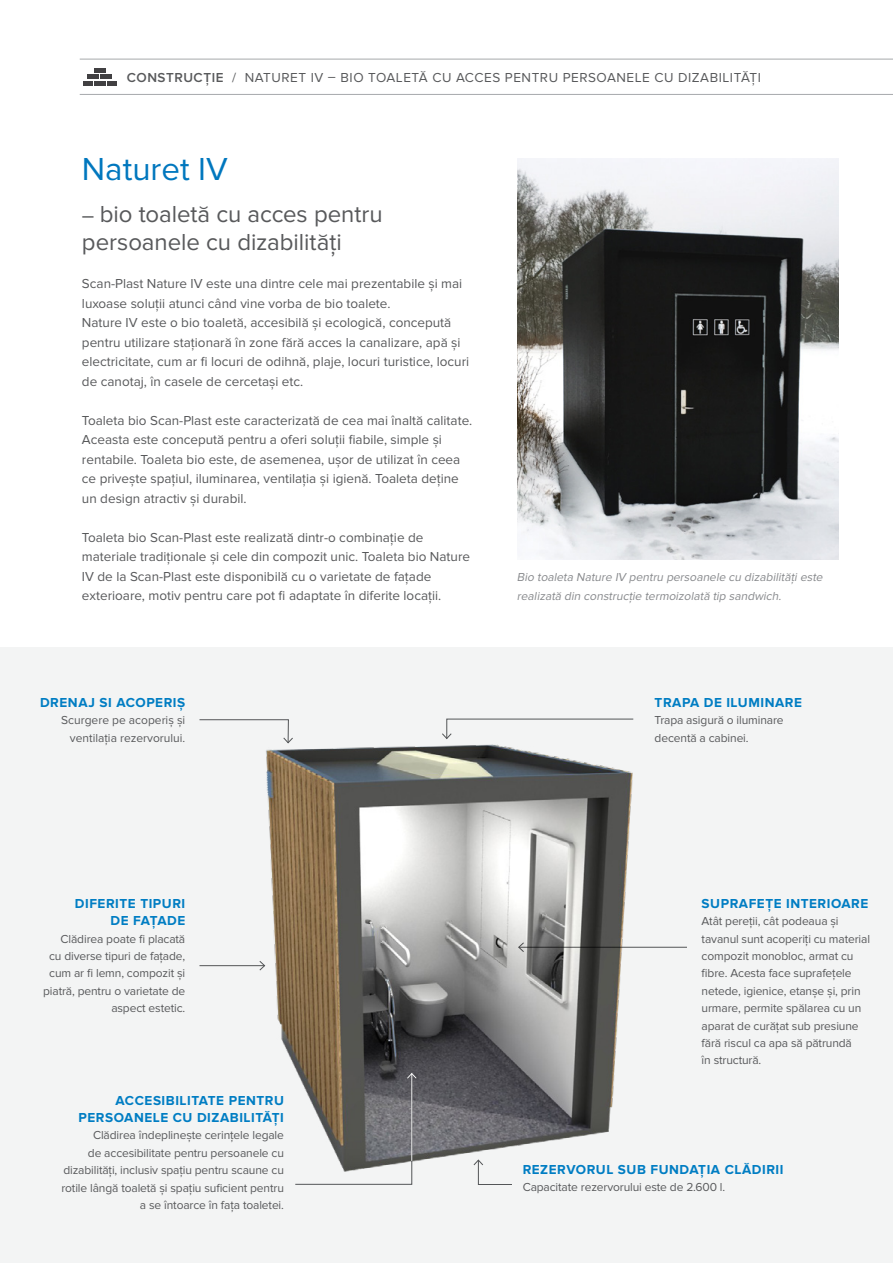
<style>
.page{position:relative;width:893px;height:1263px;background:#fff}
.page>*{position:absolute;margin:0;border:0;box-sizing:border-box;transform-origin:0 0}
.t1{font:33px "Proxima Nova";color:#0077be}
.t2{font:24px/28.8px "Proxima Nova";letter-spacing:-.005em;color:#58595b}
.t3{font:13.5px/19.5px "Proxima Nova";color:#58595b}
.t4{font:700 13.5px/17.4px "Proxima Nova";letter-spacing:.04em;color:#007dc3;text-align:right}
.t5{font:13.5px "Proxima Nova";letter-spacing:.04em;color:#58595b}
.t6{font:12px/17.4px "Proxima Nova";letter-spacing:-.01em;color:#58595b;text-align:right}
.t7{font:italic 12px/19.5px "Proxima Nova";color:#888a8d}
.s1{font-weight:600}
.s2{font-size:21px}
</style>
<div class="page">
<hr style="left:80px;top:59px;width:813px;height:1px;background:#a7a9ac">
<hr style="left:80px;top:94px;width:813px;height:1px;background:#a7a9ac">
<div style="left:94px;top:68px;width:12px;height:5px;background:#414042"></div>
<div style="left:87px;top:74px;width:12px;height:5px;background:#414042"></div>
<div style="left:101px;top:74px;width:11px;height:5px;background:#414042"></div>
<div style="left:94px;top:81px;width:12px;height:5px;background:#414042"></div>
<div style="left:83px;top:81px;width:9px;height:5px;background:#414042"></div>
<div style="left:107px;top:81px;width:9px;height:5px;background:#414042"></div>
<img style="left:517px;top:158px;width:322px;height:401px">
<img style="left:158px;top:728px;width:566px;height:466px">
<svg style="left:473px;top:1159px;width:39px;height:26px"></svg>
<svg style="left:295px;top:1073px;width:122px;height:112px"></svg>
<div style="left:442px;top:719px;width:192px;height:20px;background:#f3f4f4"></div>
<hr style="left:199px;top:965px;width:66px;height:1px;background:#58595b">
<svg style="left:259px;top:961px;width:6px;height:10px"></svg>
<svg style="left:199px;top:719px;width:94px;height:24px"></svg>
<hr style="left:519px;top:947px;width:168px;height:1px;background:#58595b">
<svg style="left:518px;top:942px;width:6px;height:10px"></svg>
<p class="t5" style="left:127px;top:69px;width:636px"><span class="s1">CONSTRUCȚIE</span> / NATURET IV – BIO TOALETĂ CU ACCES PENTRU PERSOANELE CU DIZABILITĂȚI</p>
<h1 class="t1" style="left:82px;top:150px;width:147px">Naturet IV</h1>
<h2 class="t2" style="left:82px;top:199px;width:302px"><span class="s2">–</span> bio toaletă cu acces pentru persoanele cu dizabilități</h2>
<p class="t3" style="left:82px;top:274px;width:389px">Scan-Plast Nature IV este una dintre cele mai prezentabile și mai luxoase soluții atunci când vine vorba de bio toalete.<br>Nature IV este o bio toaletă, accesibilă și ecologică, concepută pentru utilizare staționară în zone fără acces la canalizare, apă și electricitate, cum ar fi locuri de odihnă, plaje, locuri turistice, locuri de canotaj, în casele de cercetași etc.</p>
<p class="t3" style="left:82px;top:410px;width:392px">Toaleta bio Scan-Plast este caracterizată de cea mai înaltă calitate.<br>Aceasta este concepută pentru a oferi soluții fiabile, simple și rentabile. Toaleta bio este, de asemenea, ușor de utilizat în ceea ce privește spațiul, iluminarea, ventilația și igienă. Toaleta deține un design atractiv și durabil.</p>
<p class="t3" style="left:82px;top:527px;width:390px">Toaleta bio Scan-Plast este realizată dintr-o combinație de materiale tradiționale și cele din compozit unic. Toaleta bio Nature IV de la Scan-Plast este disponibilă cu o varietate de fațade exterioare, motiv pentru care pot fi adaptate în diferite locații.</p>
<p class="t4" style="left:40px;top:694px;width:147px">DRENAJ SI ACOPERIȘ</p>
<p class="t6" style="left:61px;top:712px;width:126px">Scurgere pe acoperiș și ventilația rezervorului.</p>
<p class="t7" style="left:517px;top:567px;width:310px">Bio toaleta Nature IV pentru persoanele cu dizabilitățieste realizată din construcție termoizolată tip sandwich.</p>
<p class="t4" style="left:655px;top:694px;width:149px">TRAPA DE ILUMINARE</p>
<p class="t6" style="left:655px;top:712px;width:131px;text-align:left">Trapa asigură o iluminare decentă a cabinei.</p>
<p class="t4" style="left:75px;top:895px;width:112px">DIFERITE TIPURI<br>DE FAȚADE</p>
<p class="t6" style="left:43px;top:930px;width:144px">Clădirea poate fi placată<br>cu diverse tipuri de fațade, cum ar fi lemn, compozit și piatră, pentru o varietate de aspect estetic.</p>
<p class="t4" style="left:79px;top:1092px;width:207px">ACCESIBILITATE PENTRU<br>PERSOANELE CU DIZABILITĂȚI</p>
<p class="t6" style="left:61px;top:1127px;width:224px">Clădirea îndeplinește cerințele legale<br>de accesibilitate pentru persoanele cu dizabilități, inclusiv spațiu pentru scaune cu rotile lângă toaletă și spațiu suficient pentru a se întoarce în fața toaletei.</p>
<p class="t4" style="left:702px;top:895px;width:168px">SUPRAFEȚE INTERIOARE</p>
<p class="t6" style="left:702px;top:913px;width:170px;text-align:left">Atât pereții, cât podeaua și tavanul sunt acoperiți cu material compozit monobloc, armat cu fibre. Acesta face suprafețele netede, igienice, etanșe și, prin urmare, permite spălarea cu un aparat de curățat sub presiune fără riscul ca apa să pătrundă<br>în structură.</p>
<p class="t4" style="left:523px;top:1161px;width:262px">REZERVORUL SUB FUNDAȚIA CLĂDIRII</p>
<p class="t6" style="left:523px;top:1178px;width:204px">Capacitate rezervorului este de 2.600 l.</p>
</div>
